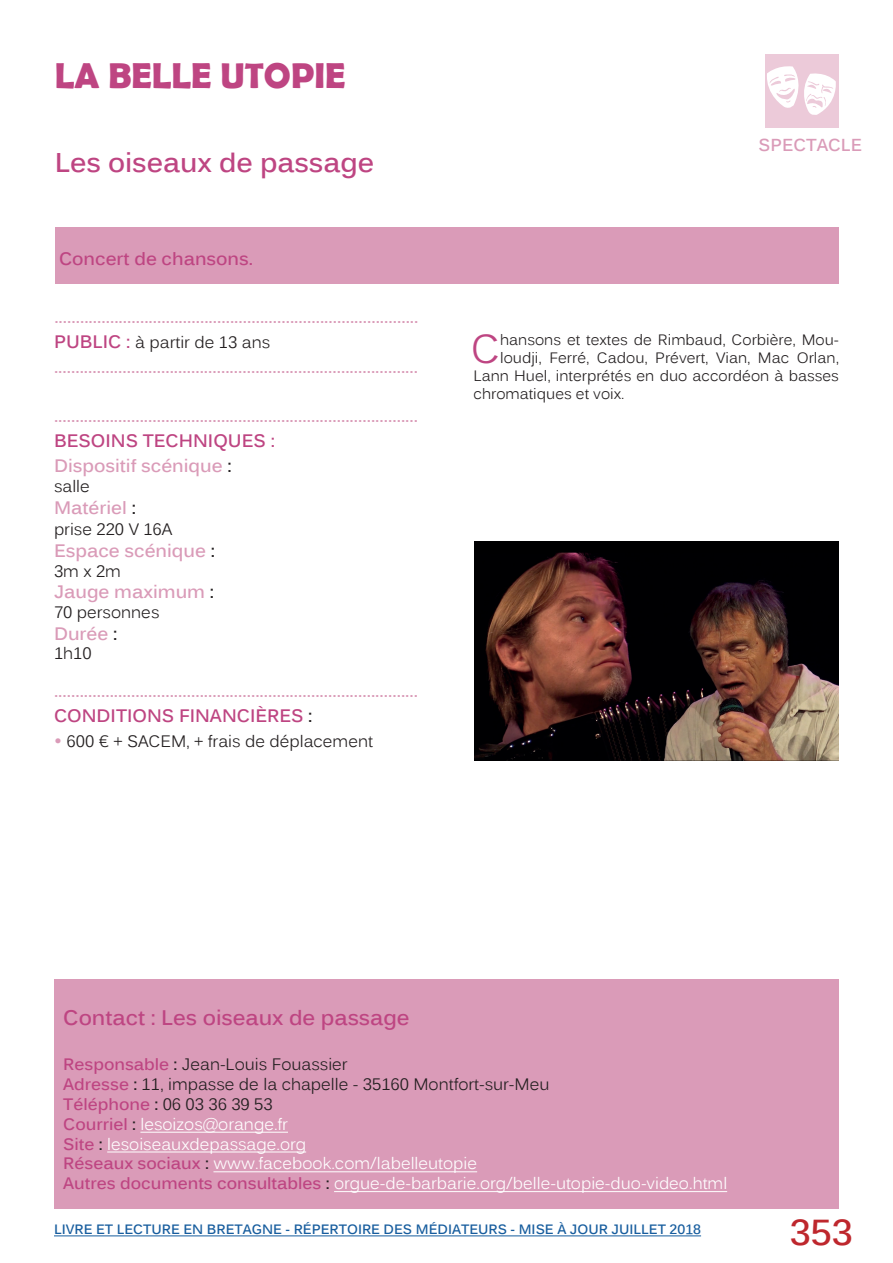
<style>
.page{position:relative;width:893px;height:1263px;background:#fff}
.page>*{position:absolute;margin:0;border:0;box-sizing:border-box;transform-origin:0 0}
.t1{font:40.35px "Kalinga";color:#be4582}
.t2{font:700 36px "Berlin Sans FB Demi";color:#be4582}
.t3{font:700 36px "Kalinga";color:#be272d}
.t4{font:700 27px "Kalinga";color:#be4582}
.t5{font:700 21px "Kalinga";color:#be4582}
.t6{font:700 18px "Kalinga";color:#da9bb8}
.t7{font:700 18px "Kalinga";color:#be4582}
.t8{font:700 17.25px "Kalinga";color:#da9bb8}
.t9{font:16.5px/19.8px "Kalinga";color:#fff}
.t10{font:16.5px "Kalinga";color:#231f20}
.t11{font:15px "Kalinga";color:#231f20}
.t12{font:700 13.5px "Kalinga";color:#175d9e}
.s1{font-weight:700;font-size:18px;color:#be4582}
.s2{color:#231f20}
.s3{font-weight:700;font-size:18px;color:#da9bb8}
.s4{font-weight:700;color:#be4582}
.s5{font-weight:700;color:#231f20}
</style>
<div class="page">
<hr style="left:54px;top:1235px;width:647px;height:1px;background:#175d9e">
<div style="left:55px;top:227px;width:783px;height:57px;background:#da9bb8"></div>
<div style="left:765px;top:54px;width:74px;height:73px;background:#eccad9"></div>
<svg style="left:767px;top:66px;width:69px;height:49px"></svg>
<div style="left:55px;top:979px;width:784px;height:230px;background:#da9bb8"></div>
<hr style="left:140px;top:1132px;width:148px;height:1px;background:#fff">
<hr style="left:107px;top:1152px;width:199px;height:1px;background:#fff">
<hr style="left:213px;top:1171px;width:264px;height:1px;background:#fff">
<hr style="left:334px;top:1191px;width:393px;height:1px;background:#fff">
<img style="left:474px;top:541px;width:365px;height:219px">
<h2 class="t2" style="left:55px;top:55px;width:292px">LA BELLE UTOPIE</h2>
<h3 class="t4" style="left:55px;top:145px;width:321px">Les oiseaux de passage</h3>
<p class="t7" style="left:59px;top:247px;width:196px">Concert de chansons.</p>
<p class="t6" style="left:54px;top:305px;width:366px">.....................................................................................</p>
<p class="t10" style="left:54px;top:331px;width:218px"><span class="s1">PUBLIC :</span> à partir de 13 ans</p>
<p class="t6" style="left:54px;top:354px;width:366px">.....................................................................................</p>
<p class="t6" style="left:54px;top:404px;width:366px">.....................................................................................</p>
<p class="t7" style="left:54px;top:429px;width:222px">BESOINS TECHNIQUES :</p>
<p class="t6" style="left:54px;top:454px;width:179px">Dispositif scénique <span class="s2">:</span></p>
<p class="t10" style="left:54px;top:475px;width:37px">salle</p>
<p class="t6" style="left:54px;top:495px;width:83px">Matériel <span class="s2">:</span></p>
<p class="t10" style="left:54px;top:519px;width:120px">prise 220 V 16A</p>
<p class="t6" style="left:54px;top:539px;width:163px">Espace scénique <span class="s2">:</span></p>
<p class="t10" style="left:54px;top:560px;width:68px">3m x 2m</p>
<p class="t6" style="left:54px;top:580px;width:162px">Jauge maximum <span class="s2">:</span></p>
<p class="t10" style="left:54px;top:601px;width:107px">70 personnes</p>
<p class="t6" style="left:54px;top:621px;width:65px">Durée <span class="s2">:</span></p>
<p class="t10" style="left:54px;top:643px;width:39px">1h10</p>
<p class="t6" style="left:54px;top:679px;width:366px">.....................................................................................</p>
<p class="t7" style="left:54px;top:704px;width:260px">CONDITIONS FINANCIÈRES <span class="s2">:</span></p>
<p class="t10" style="left:54px;top:730px;width:320px"><span class="s3">•</span> 600 € + SACEM, + frais de déplacement</p>
<p class="t8" style="left:759px;top:134px;width:105px">SPECTACLE</p>
<h1 class="t1" style="left:471px;top:323px;width:31px">C</h1>
<p class="t11" style="left:500px;top:330px;width:340px">hansons et textes de Rimbaud, Corbière, Mou-</p>
<p class="t11" style="left:500px;top:348px;width:340px">loudji, Ferré, Cadou, Prévert, Vian, Mac Orlan,</p>
<p class="t11" style="left:473px;top:366px;width:367px">Lann Huel, interprétés en duo accordéon à basses</p>
<p class="t11" style="left:473px;top:384px;width:152px">chromatiques et voix.</p>
<p class="t5" style="left:63px;top:1004px;width:348px">Contact : Les oiseaux de passage</p>
<p class="t9" style="left:63px;top:1056px;width:665px"><span class="s4">Responsable</span> <span class="s5">:</span> <span class="s2">Jean-Louis Fouassier<br></span><span class="s4">Adresse</span> <span class="s5">:</span> <span class="s2">11, impasse de la chapelle - 35160 Montfort-sur-Meu<br></span><span class="s4">Téléphone</span> <span class="s5">:</span> <span class="s2">06 03 36 39 53<br></span><span class="s4">Courriel</span> <span class="s5">:</span> lesoizos@orange.fr<br><span class="s4">Site</span> <span class="s5">:</span> lesoiseauxdepassage.org<br><span class="s4">Réseaux sociaux</span> <span class="s5">:</span> www.facebook.com/labelleutopie<br><span class="s4">Autres documents consultables</span> <span class="s5">:</span> orgue-de-barbarie.org/belle-utopie-duo-video.html</p>
<p class="t12" style="left:54px;top:1220px;width:649px">LIVRE ET LECTURE EN BRETAGNE - RÉPERTOIRE DES MÉDIATEURS - MISE À JOUR JUILLET 2018</p>
<h2 class="t3" style="left:790px;top:1208px;width:64px">353</h2>
</div>
